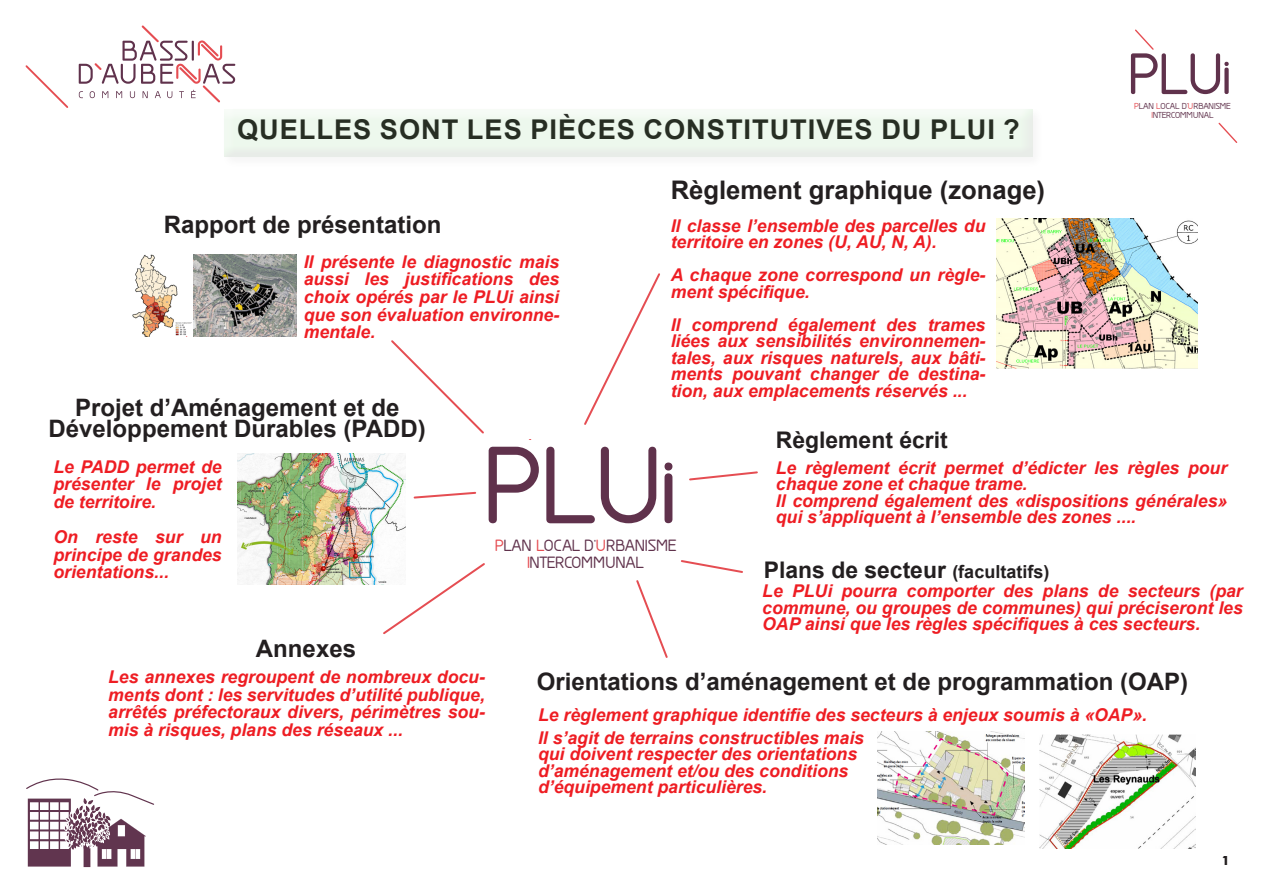
<style>
.page{position:relative;width:1263px;height:893px;background:#fff}
.page>*{position:absolute;margin:0;border:0;box-sizing:border-box;transform-origin:0 0}
.t1{font:700 101.4px "Greyscale Basic";color:#60324c}
.t2{font:700 54px "Greyscale Basic";color:#60324c}
.t3{font:700 27.15px "Arial";letter-spacing:.035em;color:#231f20}
.t4{font:700 25.65px "Arial";color:#231f20}
.t5{font:700 24px "Arial";color:#231f20}
.t6{font:700 22.95px "Arial";color:#231f20}
.t7{font:italic 700 17.55px/16.5px "Arial";color:#ee1d23;text-align:justify}
.t8{font:700 15.15px/17px "Greyscale Basic";letter-spacing:-.02em;color:#60324c;text-align:center}
.t9{font:700 12px "Futura";color:#231f20}
.t10{font:700 8.1px/9px "Greyscale Basic";letter-spacing:-.02em;color:#60324c;text-align:center}
.s1{color:#e54d52}
.s2{font-size:18px}
</style>
<div class="page">
<svg style="left:1135px;top:29px;width:19px;height:21px"></svg>
<svg style="left:1218px;top:122px;width:20px;height:21px"></svg>
<svg style="left:79px;top:25px;width:156px;height:77px"></svg>
<svg style="left:25px;top:65px;width:44px;height:43px"></svg>
<svg style="left:26px;top:778px;width:129px;height:89px"></svg>
<div style="left:224px;top:109px;width:809px;height:49px;background:#edf8ed"></div>
<svg style="left:413px;top:491px;width:64px;height:8px"></svg>
<svg style="left:381px;top:563px;width:104px;height:71px"></svg>
<svg style="left:584px;top:273px;width:76px;height:152px"></svg>
<svg style="left:391px;top:340px;width:93px;height:94px"></svg>
<svg style="left:689px;top:471px;width:69px;height:10px"></svg>
<svg style="left:681px;top:560px;width:62px;height:13px"></svg>
<svg style="left:636px;top:580px;width:32px;height:78px"></svg>
<img style="left:132px;top:255px;width:60px;height:82px">
<img style="left:194px;top:255px;width:103px;height:82px">
<img style="left:237px;top:453px;width:168px;height:131px">
<img style="left:996px;top:219px;width:202px;height:150px">
<img style="left:877px;top:732px;width:148px;height:113px">
<img style="left:1040px;top:734px;width:155px;height:115px">
<p class="t3" style="left:237px;top:111px;width:784px">QUELLES SONT LES PIÈCES CONSTITUTIVES DU PLUI ?</p>
<p class="t4" style="left:671px;top:172px;width:376px">Règlement graphique (zonage)</p>
<h2 class="t2" style="left:1127px;top:41px;width:106px">PLUi</h2>
<p class="t10" style="left:1134px;top:101px;width:98px"><span class="s1">P</span>LAN <span class="s1">L</span>OCAL D'<span class="s1">U</span>RBANISME<br><span class="s1">I</span>NTERCOMMUNAL</p>
<p class="t5" style="left:164px;top:208px;width:279px">Rapport de présentation</p>
<p class="t7" style="left:671px;top:218px;width:316px">Il classe l’ensemble des parcelles du territoire en zones (U, AU, N, A).</p>
<p class="t7" style="left:671px;top:267px;width:316px">A chaque zone correspond un règle&shy;ment spécifique.</p>
<p class="t7" style="left:671px;top:317px;width:316px">Il comprend également des trames liées aux sensibilités environnemen&shy;tales, aux risques naturels, aux bâti&shy;ments pouvant changer de destina&shy;tion, aux emplacements réservés ...</p>
<p class="t7" style="left:304px;top:253px;width:257px;line-height:17.5px">Il présente le diagnostic mais aussi les justifications des choix opérés par le PLUi ainsi que son évaluation environne&shy;mentale.</p>
<p class="t5" style="left:75px;top:390px;width:326px">Projet d’Aménagement et de</p>
<p class="t5" style="left:49px;top:412px;width:379px">Développement Durables (PADD)</p>
<p class="t6" style="left:776px;top:423px;width:173px">Règlement écrit</p>
<p class="t1" style="left:482px;top:424px;width:198px">PLUi</p>
<p class="t8" style="left:495px;top:536px;width:183px"><span class="s1">P</span>LAN <span class="s1">L</span>OCAL D'<span class="s1">U</span>RBANISME<br><span class="s1">I</span>NTERCOMMUNAL</p>
<p class="t7" style="left:53px;top:458px;width:170px;line-height:17.5px">Le PADD permet de présenter le projet de territoire.</p>
<p class="t7" style="left:53px;top:529px;width:170px;line-height:17.5px">On reste sur un principe de grandes orientations...</p>
<p class="t7" style="left:776px;top:460px;width:453px">Le règlement écrit permet d’édicter les règles pour chaque zone et chaque trame.</p>
<p class="t7" style="left:776px;top:493px;width:453px">Il comprend également des «dispositions générales» qui s’appliquent à l’ensemble des zones ....</p>
<p class="t6" style="left:764px;top:554px;width:287px">Plans de secteur <span class="s2">(facultatifs)</span></p>
<p class="t5" style="left:256px;top:631px;width:102px">Annexes</p>
<p class="t7" style="left:108px;top:669px;width:378px;line-height:17.5px">Les annexes regroupent de nombreux docu&shy;ments dont : les servitudes d’utilité publique, arrêtés préfectoraux divers, périmètres sou&shy;mis à risques, plans des réseaux ...</p>
<p class="t7" style="left:762px;top:584px;width:482px">Le PLUi pourra comporter des plans de secteurs (par commune, ou groupes de communes) qui préciseront les OAP ainsi que les règles spécifiques à ces secteurs.</p>
<p class="t5" style="left:537px;top:665px;width:653px">Orientations d’aménagement et de programmation (OAP)</p>
<p class="t7" style="left:538px;top:707px;width:610px">Le règlement graphique identifie des secteurs à enjeux soumis à «OAP».</p>
<p class="t7" style="left:538px;top:730px;width:328px;text-align:left">Il s’agit de terrains constructibles mais qui doivent respecter des orientations d’aménagement et/ou des conditions d’équipement particulières.</p>
<p class="t9" style="left:1222px;top:852px;width:10px">1</p>
</div>
